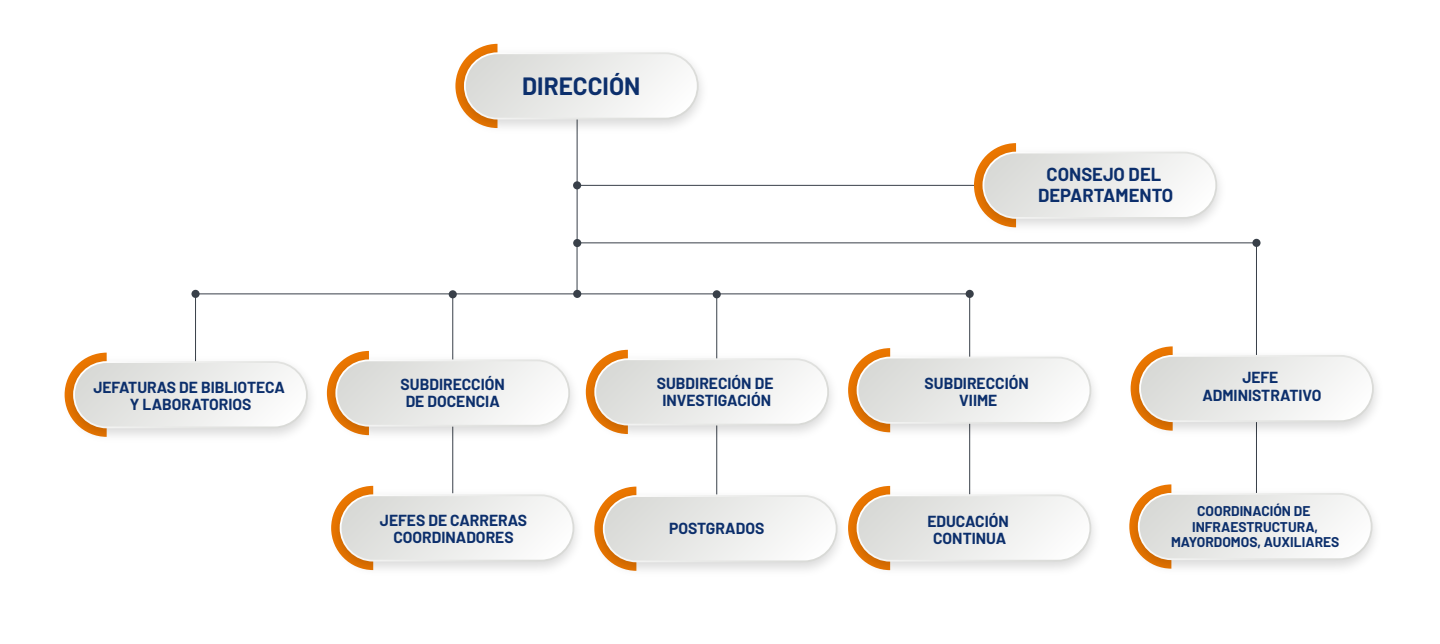
<style>
.page{position:relative;width:1440px;height:644px;background:#fff}
.page>*{position:absolute;margin:0;border:0;box-sizing:border-box;transform-origin:0 0}
.t1{font:700 24.38px "Barlow";color:#0c2f6c}
.t2{font:700 18.38px/20.2px "Barlow";color:#0c2f6c;text-align:center}
.t3{font:700 15.6px/17.2px "Barlow";color:#0c2f6c;text-align:center}
.t4{font:700 13.8px/15.1px "Barlow";color:#0c2f6c;text-align:center}
</style>
<div class="page">
<hr style="left:452px;top:294px;width:1px;height:199px;background:#394049">
<hr style="left:577px;top:86px;width:1px;height:157px;background:#394049">
<img style="left:455px;top:43px;width:247px;height:95px">
<svg style="left:464px;top:52px;width:235px;height:67px"></svg>
<div style="left:466px;top:54px;width:231px;height:64px;background:linear-gradient(to right,#d9dad7,#fbfcfb);border-radius:32px"></div>
<hr style="left:577px;top:185px;width:419px;height:1px;background:#394049">
<img style="left:968px;top:143px;width:252px;height:85px">
<svg style="left:982px;top:152px;width:235px;height:67px"></svg>
<div style="left:984px;top:153px;width:231px;height:64px;background:linear-gradient(to right,#d9dad7,#fbfbfb);border-radius:32px"></div>
<svg style="left:579px;top:242px;width:678px;height:243px"></svg>
<img style="left:1125px;top:345px;width:252px;height:96px">
<svg style="left:1139px;top:355px;width:235px;height:67px"></svg>
<div style="left:1141px;top:356px;width:231px;height:64px;background:linear-gradient(to right,#d9dad7,#fbfbfb);border-radius:32px"></div>
<div style="left:573px;top:239px;width:8px;height:8px;background:#394049;border-radius:50%"></div>
<div style="left:573px;top:181px;width:8px;height:8px;background:#394049;border-radius:50%"></div>
<div style="left:1252px;top:239px;width:9px;height:8px;background:#394049;border-radius:50%"></div>
<img style="left:1124px;top:483px;width:251px;height:86px">
<svg style="left:1138px;top:493px;width:235px;height:67px"></svg>
<div style="left:1140px;top:494px;width:231px;height:64px;background:linear-gradient(to right,#d9dad7,#fbfbfb);border-radius:32px"></div>
<svg style="left:195px;top:242px;width:383px;height:109px"></svg>
<img style="left:842px;top:347px;width:264px;height:95px">
<svg style="left:857px;top:356px;width:234px;height:67px"></svg>
<div style="left:858px;top:358px;width:232px;height:64px;background:linear-gradient(to right,#dadbd8,#fbfbfb);border-radius:32px"></div>
<img style="left:580px;top:349px;width:263px;height:95px">
<svg style="left:594px;top:358px;width:235px;height:67px"></svg>
<div style="left:596px;top:360px;width:231px;height:63px;background:linear-gradient(to right,#d9dad7,#fcfcfb);border-radius:32px"></div>
<img style="left:321px;top:350px;width:264px;height:95px">
<svg style="left:335px;top:359px;width:235px;height:67px"></svg>
<div style="left:337px;top:361px;width:231px;height:63px;background:linear-gradient(to right,#d9dad7,#fbfcfb);border-radius:32px"></div>
<img style="left:64px;top:351px;width:258px;height:94px">
<svg style="left:73px;top:361px;width:235px;height:67px"></svg>
<div style="left:75px;top:363px;width:231px;height:63px;background:linear-gradient(to right,#d9dad7,#fcfcfb);border-radius:32px"></div>
<img style="left:331px;top:484px;width:521px;height:87px">
<svg style="left:340px;top:494px;width:234px;height:67px"></svg>
<div style="left:341px;top:496px;width:232px;height:63px;background:linear-gradient(to right,#d9dad7,#fbfbfb);border-radius:32px"></div>
<svg style="left:594px;top:486px;width:42px;height:84px"></svg>
<svg style="left:603px;top:495px;width:235px;height:67px"></svg>
<div style="left:605px;top:497px;width:231px;height:63px;background:linear-gradient(to right,#d9dad7,#fcfcfb);border-radius:32px"></div>
<img style="left:842px;top:485px;width:252px;height:86px">
<svg style="left:857px;top:494px;width:234px;height:67px"></svg>
<div style="left:858px;top:496px;width:231px;height:63px;background:linear-gradient(to right,#d9dad7,#fbfbfb);border-radius:32px"></div>
<div style="left:713px;top:290px;width:8px;height:8px;background:#394049;border-radius:50%"></div>
<div style="left:573px;top:290px;width:8px;height:8px;background:#394049;border-radius:50%"></div>
<div style="left:449px;top:290px;width:8px;height:8px;background:#394049;border-radius:50%"></div>
<div style="left:191px;top:290px;width:9px;height:8px;background:#394049;border-radius:50%"></div>
<div style="left:966px;top:290px;width:8px;height:8px;background:#394049;border-radius:50%"></div>
<p class="t3" style="left:93px;top:377px;width:193px">JEFATURAS DE BIBLIOTECA<br>Y LABORATORIOS</p>
<h1 class="t1" style="left:522px;top:68px;width:120px">DIRECCIÓN</h1>
<p class="t2" style="left:1038px;top:163px;width:137px">CONSEJO DEL<br>DEPARTAMENTO</p>
<p class="t3" style="left:401px;top:374px;width:106px">SUBDIRECCIÓN<br>DE DOCENCIA</p>
<p class="t3" style="left:657px;top:373px;width:118px">SUBDIRECIÓN DE<br>INVESTIGACIÓN</p>
<p class="t3" style="left:925px;top:373px;width:106px">SUBDIRECCIÓN<br>VIIME</p>
<p class="t3" style="left:1202px;top:368px;width:121px">JEFE<br>ADMINISTRATIVO</p>
<p class="t3" style="left:380px;top:510px;width:149px">JEFES DE CARRERAS<br>COORDINADORES</p>
<p class="t3" style="left:669px;top:518px;width:97px">POSTGRADOS</p>
<p class="t3" style="left:927px;top:511px;width:83px">EDUCACIÓN<br>CONTINUA</p>
<p class="t4" style="left:1171px;top:502px;width:170px">COORDINACIÓN DE<br>INFRAESTRUCTURA,<br>MAYORDOMOS, AUXILIARES</p>
</div>
